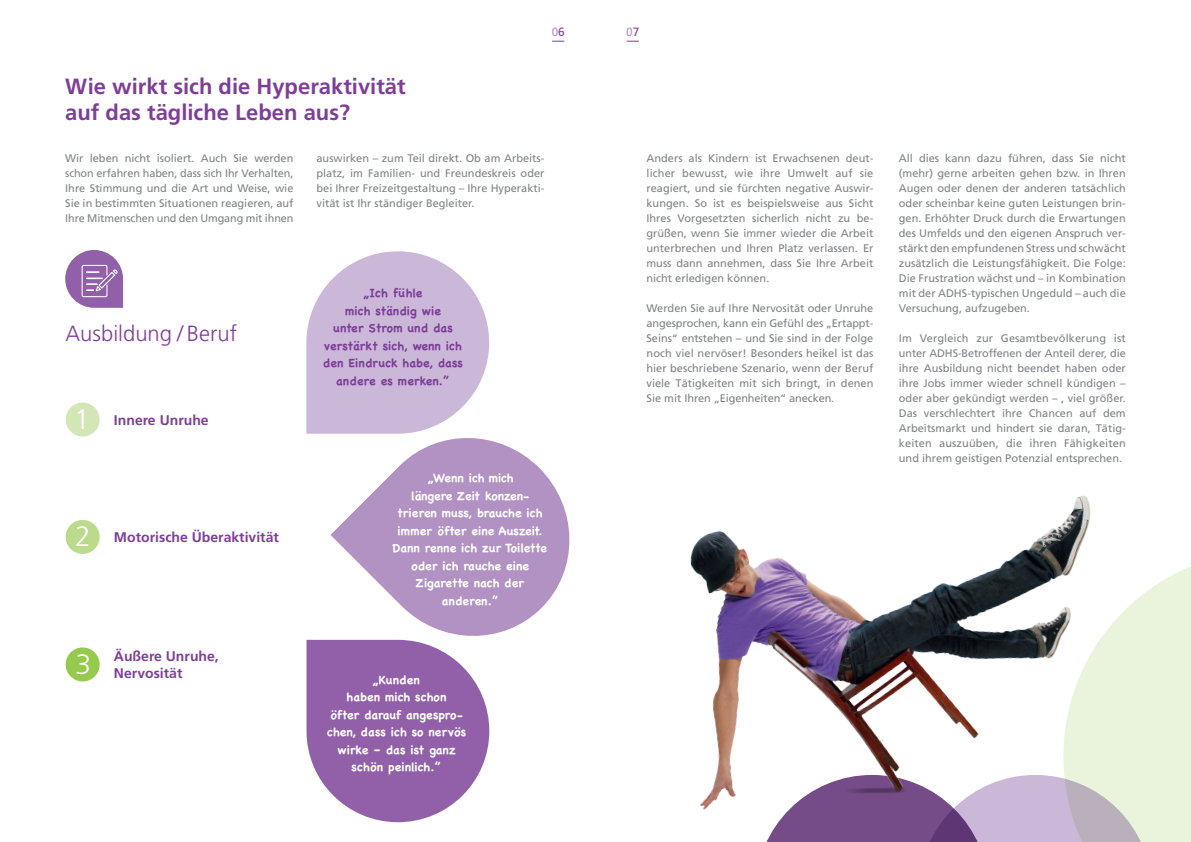
<style>
.page{position:relative;width:1191px;height:842px;background:#fff}
.page>*{position:absolute;margin:0;border:0;box-sizing:border-box;transform-origin:0 0}
.t1{font:700 22px/26.4px "Frutiger";color:#7e3e98}
.t2{font:300 22px "Frutiger";color:#7e3e98}
.t3{font:700 14px/17px "Frutiger";color:#7e3e98}
.t4{font:700 12px/17.5px "Chalkboard SE";color:#fff;text-align:center}
.t5{font:700 12px/17.5px "Chalkboard SE";color:#7e3e98;text-align:center}
.t6{font:12px "Frutiger";color:#b192c3}
.t7{font:11px/15px "Frutiger";color:#808285;text-align:justify}
.s1{color:#7e3e98}
.s2{font-weight:300;font-size:28.1px;color:#fff}
</style>
<div class="page">
<div style="left:1165px;top:566px;width:26px;height:276px;background:#eaf4dc"></div>
<img style="left:690px;top:495px;width:475px;height:347px">
<div style="left:65px;top:250px;width:58px;height:58px;background:#9160a8;border-radius:29px"></div>
<div style="left:82px;top:265px;width:25px;height:32px;border:1px solid #fff;border-radius:2px"></div>
<svg style="left:87px;top:268px;width:31px;height:24px"></svg>
<div style="left:306px;top:251px;width:183px;height:183px;background:#cbb8d9;border-radius:91px"></div>
<div style="left:306px;top:640px;width:183px;height:182px;background:#9160a8;border-radius:91px"></div>
<svg style="left:330px;top:428px;width:240px;height:218px;fill:#b192c3"></svg>
<div style="left:66px;top:402px;width:34px;height:34px;background:#d3e6b6;border-radius:50%"></div>
<div style="left:66px;top:520px;width:34px;height:34px;background:#bbda8b;border-radius:50%"></div>
<div style="left:66px;top:647px;width:34px;height:34px;background:#96ca4e;border-radius:50%"></div>
<svg style="left:626px;top:41px;width:13px;height:1px"></svg>
<svg style="left:552px;top:41px;width:12px;height:1px"></svg>
<p class="t6" style="left:552px;top:25px;width:14px">0<span class="s1">6</span></p>
<p class="t6" style="left:626px;top:25px;width:14px">0<span class="s1">7</span></p>
<h1 class="t1" style="left:65px;top:73px;width:342px">Wie wirkt sich die Hyperaktivität auf das tägliche Leben aus?</h1>
<p class="t7" style="left:65px;top:150px;width:230px">Wir leben nicht isoliert. Auch Sie werden schon erfahren haben, dass sich Ihr Verhalten, Ihre Stimmung und die Art und Weise, wie Sie in bestimmten Situationen reagieren, auf Ihre Mitmenschen und den Umgang mit ihnen</p>
<p class="t7" style="left:646px;top:150px;width:228px">Anders als Kindern ist Erwachsenen deut&shy;licher bewusst, wie ihre Umwelt auf sie reagiert, und sie fürchten negative Auswir&shy;kungen. So ist es beispielsweise aus Sicht Ihres Vorgesetzten sicherlich nicht zu be&shy;grüßen, wenn Sie immer wieder die Arbeit unterbrechen und Ihren Platz verlassen. Er muss dann annehmen, dass Sie Ihre Arbeit nicht erledigen können.</p>
<p class="t7" style="left:646px;top:300px;width:228px">Werden Sie auf Ihre Nervosität oder Unruhe angesprochen, kann ein Gefühl des „Ertappt-Seins“ entstehen – und Sie sind in der Folge noch viel nervöser! Besonders heikel ist das hier beschriebene Szenario, wenn der Beruf viele Tätigkeiten mit sich bringt, in denen Sie mit Ihren „Eigenheiten“ anecken.</p>
<p class="t7" style="left:316px;top:150px;width:229px">auswirken – zum Teil direkt. Ob am Arbeits&shy;platz, im Familien- und Freundeskreis oder bei Ihrer Freizeitgestaltung – Ihre Hyperakti&shy;vität ist Ihr ständiger Begleiter.</p>
<p class="t5" style="left:323px;top:284px;width:141px">„Ich fühle<br>mich ständig wie<br>unter Strom und das verstärkt sich, wenn ich den Eindruck habe, dass andere es merken.ˮ</p>
<h1 class="t2" style="left:66px;top:321px;width:173px">Ausbildung / Beruf</h1>
<p class="t3" style="left:74px;top:411px;width:136px"><span class="s2">1</span> Innere Unruhe</p>
<p class="t3" style="left:75px;top:529px;width:205px"><span class="s2">2</span> Motorische Überaktivität</p>
<p class="t3" style="left:75px;top:648px;width:145px;text-indent:39px">Äußere Unruhe,<br><sup>3</sup> Nervosität</p>
<p class="t4" style="left:392px;top:469px;width:156px">„Wenn ich mich<br>längere Zeit konzen&shy;trieren muss, brauche ich immer öfter eine Auszeit.<br>Dann renne ich zur Toilette oder ich rauche eine<br>Zigarette nach der anderen.ˮ</p>
<p class="t4" style="left:327px;top:671px;width:141px">„Kunden<br>haben mich schon<br>öfter darauf angespro&shy;chen, dass ich so nervös wirke – das ist ganz schön peinlich.ˮ</p>
<p class="t7" style="left:899px;top:150px;width:228px">All dies kann dazu führen, dass Sie nicht (mehr) gerne arbeiten gehen bzw. in Ihren Augen oder denen der anderen tatsächlich oder scheinbar keine guten Leistungen brin&shy;gen. Erhöhter Druck durch die Erwartungen des Umfelds und den eigenen Anspruch ver&shy;stärkt den empfundenen Stress und schwächt zusätzlich die Leistungsfähigkeit. Die Folge:<br>Die Frustration wächst und – in Kombination mit der ADHS-typischen Ungeduld – auch die Versuchung, aufzugeben.</p>
<p class="t7" style="left:899px;top:330px;width:228px">Im Vergleich zur Gesamtbevölkerung ist unter ADHS-Betroffenen der Anteil derer, die ihre Ausbildung nicht beendet haben oder ihre Jobs immer wieder schnell kündigen – oder aber gekündigt werden – , viel größer.<br>Das verschlechtert ihre Chancen auf dem Arbeitsmarkt und hindert sie daran, Tätig&shy;keiten auszuüben, die ihren Fähigkeiten und ihrem geistigen Potenzial entsprechen.</p>
</div>
